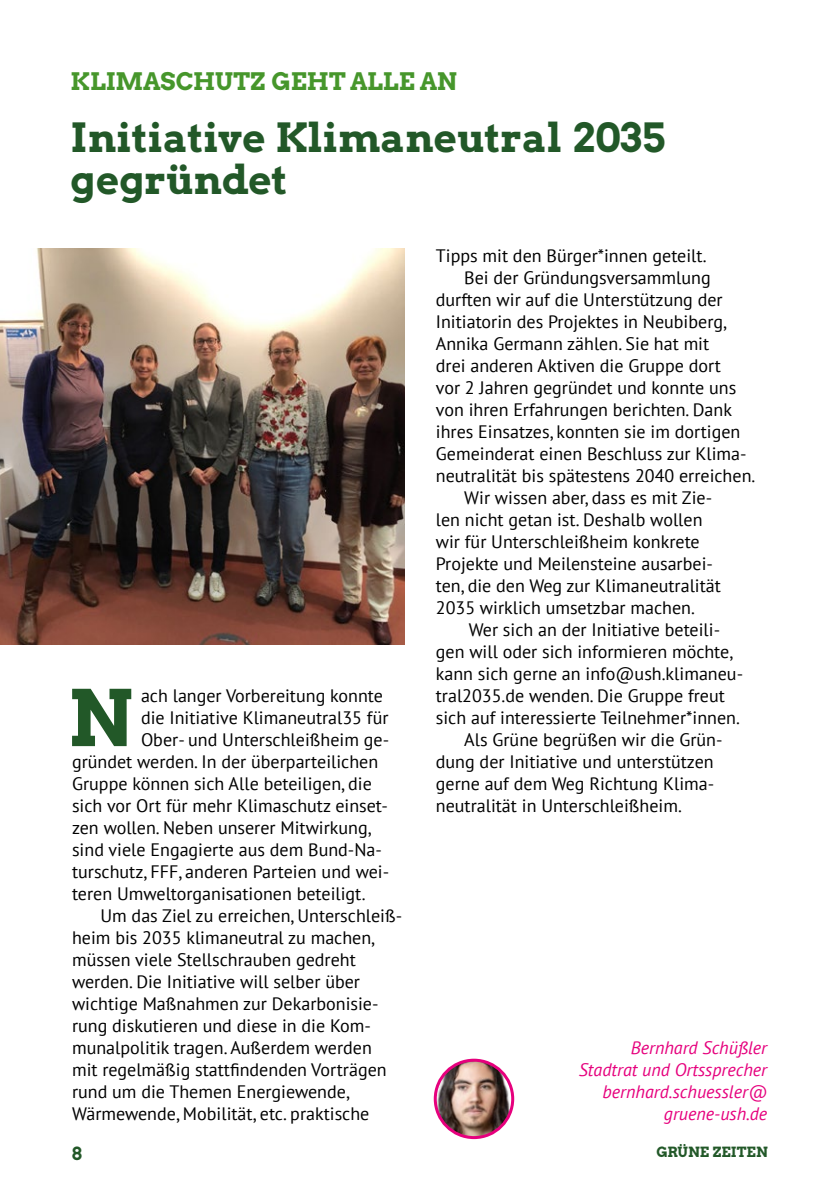
<style>
.page{position:relative;width:840px;height:1191px;background:#fff}
.page>*{position:absolute;margin:0;border:0;box-sizing:border-box;transform-origin:0 0}
.t1{font:77.4px "Arvo Gruen";color:#225828}
.t2{font:40px/42px "Arvo Gruen";color:#225828}
.t3{font:24px "Arvo Gruen";color:#46962b}
.t4{font:18px "PT Sans";color:#000}
.t5{font:italic 18px/22px "PT Sans";color:#e6007d;text-align:right}
.t6{font:18px "Arvo Gruen";color:#225828}
.t7{font:14px "Arvo Gruen";color:#225828}
</style>
<div class="page">
<img style="left:435px;top:1060px;width:77px;height:77px;border-radius:39px">
<div style="left:433px;top:1058px;width:81px;height:81px;border:3px solid #e6007d;border-radius:50%"></div>
<img style="left:0;top:249px;width:404px;height:395px">
<h3 class="t3" style="left:71px;top:65px;width:388px">KLIMASCHUTZ GEHT ALLE AN</h3>
<h2 class="t2" style="left:71px;top:115px;width:595px">Initiative Klimaneutral 2035 gegründet</h2>
<h1 class="t1" style="left:68px;top:664px;width:67px">N</h1>
<p class="t4" style="left:141px;top:684px;width:243px">ach langer Vorbereitung konnte</p>
<p class="t4" style="left:141px;top:706px;width:249px">die Initiative Klimaneutral35 für</p>
<p class="t4" style="left:141px;top:728px;width:249px">Ober- und Unterschleißheim ge-</p>
<p class="t4" style="left:72px;top:750px;width:307px">gründet werden. In der überparteilichen</p>
<p class="t4" style="left:72px;top:772px;width:301px">Gruppe können sich Alle beteiligen, die</p>
<p class="t4" style="left:72px;top:794px;width:317px">sich vor Ort für mehr Klimaschutz einset-</p>
<p class="t4" style="left:72px;top:816px;width:300px">zen wollen. Neben unserer Mitwirkung,</p>
<p class="t4" style="left:72px;top:838px;width:311px">sind viele Engagierte aus dem Bund-Na-</p>
<p class="t4" style="left:72px;top:860px;width:318px">turschutz, FFF, anderen Parteien und wei-</p>
<p class="t4" style="left:72px;top:882px;width:295px">teren Umweltorganisationen beteiligt.</p>
<p class="t4" style="left:100px;top:904px;width:303px">Um das Ziel zu erreichen, Unterschleiß-</p>
<p class="t4" style="left:72px;top:926px;width:304px">heim bis 2035 klimaneutral zu machen,</p>
<p class="t4" style="left:72px;top:948px;width:285px">müssen viele Stellschrauben gedreht</p>
<p class="t4" style="left:72px;top:970px;width:289px">werden. Die Initiative will selber über</p>
<p class="t4" style="left:72px;top:992px;width:308px">wichtige Maßnahmen zur Dekarbonisie-</p>
<p class="t4" style="left:72px;top:1014px;width:300px">rung diskutieren und diese in die Kom-</p>
<p class="t4" style="left:72px;top:1036px;width:301px">munalpolitik tragen. Außerdem werden</p>
<p class="t4" style="left:72px;top:1058px;width:316px">mit regelmäßig stattfindenden Vorträgen</p>
<p class="t4" style="left:72px;top:1080px;width:279px">rund um die Themen Energiewende,</p>
<p class="t4" style="left:72px;top:1102px;width:299px">Wärmewende, Mobilität, etc. praktische</p>
<p class="t4" style="left:435px;top:244px;width:272px">Tipps mit den Bürger*innen geteilt.</p>
<p class="t4" style="left:464px;top:266px;width:248px">Bei der Gründungsversammlung</p>
<p class="t4" style="left:435px;top:288px;width:288px">durften wir auf die Unterstützung der</p>
<p class="t4" style="left:435px;top:310px;width:292px">Initiatorin des Projektes in Neubiberg,</p>
<p class="t4" style="left:435px;top:332px;width:275px">Annika Germann zählen. Sie hat mit</p>
<p class="t4" style="left:435px;top:354px;width:286px">drei anderen Aktiven die Gruppe dort</p>
<p class="t4" style="left:435px;top:376px;width:302px">vor 2 Jahren gegründet und konnte uns</p>
<p class="t4" style="left:435px;top:398px;width:297px">von ihren Erfahrungen berichten. Dank</p>
<p class="t4" style="left:435px;top:420px;width:306px">ihres Einsatzes, konnten sie im dortigen</p>
<p class="t4" style="left:435px;top:442px;width:312px">Gemeinderat einen Beschluss zur Klima-</p>
<p class="t4" style="left:435px;top:464px;width:321px">neutralität bis spätestens 2040 erreichen.</p>
<p class="t4" style="left:464px;top:486px;width:249px">Wir wissen aber, dass es mit Zie-</p>
<p class="t4" style="left:435px;top:508px;width:268px">len nicht getan ist. Deshalb wollen</p>
<p class="t4" style="left:435px;top:530px;width:265px">wir für Unterschleißheim konkrete</p>
<p class="t4" style="left:435px;top:552px;width:278px">Projekte und Meilensteine ausarbei-</p>
<p class="t4" style="left:435px;top:574px;width:286px">ten, die den Weg zur Klimaneutralität</p>
<p class="t4" style="left:435px;top:596px;width:260px">2035 wirklich umsetzbar machen.</p>
<p class="t4" style="left:468px;top:618px;width:253px">Wer sich an der Initiative beteili-</p>
<p class="t4" style="left:435px;top:640px;width:298px">gen will oder sich informieren möchte,</p>
<p class="t4" style="left:435px;top:662px;width:308px">kann sich gerne an info@ush.klimaneu-</p>
<p class="t4" style="left:435px;top:684px;width:290px">tral2035.de wenden. Die Gruppe freut</p>
<p class="t4" style="left:435px;top:706px;width:305px">sich auf interessierte Teilnehmer*innen.</p>
<p class="t4" style="left:464px;top:728px;width:260px">Als Grüne begrüßen wir die Grün-</p>
<p class="t4" style="left:435px;top:750px;width:279px">dung der Initiative und unterstützen</p>
<p class="t4" style="left:435px;top:772px;width:280px">gerne auf dem Weg Richtung Klima-</p>
<p class="t4" style="left:435px;top:794px;width:247px">neutralität in Unterschleißheim.</p>
<p class="t5" style="left:578px;top:1036px;width:190px">Bernhard Schüßler<br>Stadtrat und Ortssprecher bernhard.schuessler@ gruene-ush.de</p>
<p class="t6" style="left:71px;top:1141px;width:12px">8</p>
<p class="t7" style="left:656px;top:1142px;width:113px">GRÜNE ZEITEN</p>
</div>
